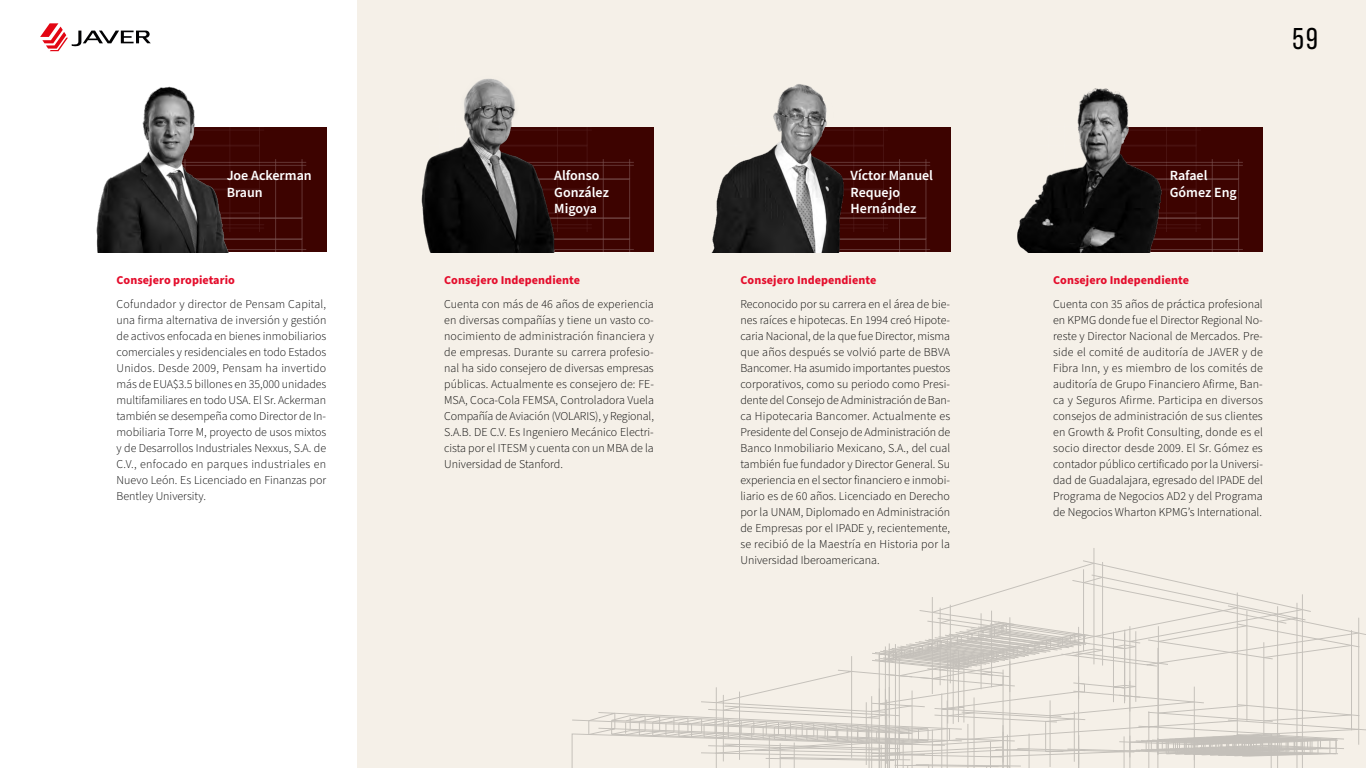
<style>
.page{position:relative;width:1366px;height:768px;background:#fff}
.page>*{position:absolute;margin:0;border:0;box-sizing:border-box;transform-origin:0 0}
.t1{font:30px "Bebas Neue Pro";color:#000}
.t2{font:600 14px/16.4px "Source Sans Pro";color:#fff}
.t3{font:300 12px/16px "Source Sans Pro";color:#000;text-align:justify}
.t4{font:700 12px "Source Sans Pro";letter-spacing:.005em;color:#e40d2c}
</style>
<div class="page">
<div style="left:357px;top:0;width:1009px;height:768px;background:#f5f0e8"></div>
<hr style="left:1094px;top:548px;width:1px;height:116px;background:#000">
<svg style="left:572px;top:561px;width:794px;height:207px"></svg>
<div style="left:162px;top:127px;width:164px;height:125px;background:#3d0300"></div>
<div style="left:490px;top:127px;width:164px;height:125px;background:#3d0300"></div>
<div style="left:786px;top:127px;width:164px;height:125px;background:#3d0300"></div>
<div style="left:1099px;top:127px;width:164px;height:125px;background:#3d0300"></div>
<hr style="left:105px;top:224px;width:159px;height:1px;background:#fff">
<hr style="left:105px;top:130px;width:159px;height:1px;background:#fff">
<hr style="left:101px;top:145px;width:159px;height:1px;background:#fff">
<hr style="left:101px;top:189px;width:159px;height:1px;background:#fff">
<hr style="left:100px;top:146px;width:160px;height:1px;background:#fff">
<hr style="left:100px;top:190px;width:160px;height:1px;background:#fff">
<hr style="left:100px;top:213px;width:160px;height:1px;background:#fff">
<hr style="left:105px;top:228px;width:159px;height:1px;background:#fff">
<hr style="left:259px;top:123px;width:1px;height:109px;background:#fff">
<hr style="left:432px;top:126px;width:160px;height:1px;background:#fff">
<hr style="left:432px;top:224px;width:160px;height:1px;background:#fff">
<hr style="left:432px;top:130px;width:160px;height:1px;background:#fff">
<hr style="left:428px;top:145px;width:160px;height:1px;background:#fff">
<hr style="left:428px;top:189px;width:160px;height:1px;background:#fff">
<hr style="left:428px;top:146px;width:159px;height:1px;background:#fff">
<hr style="left:428px;top:190px;width:159px;height:1px;background:#fff">
<hr style="left:428px;top:213px;width:159px;height:1px;background:#fff">
<hr style="left:432px;top:228px;width:160px;height:1px;background:#fff">
<hr style="left:587px;top:123px;width:1px;height:109px;background:#fff">
<hr style="left:729px;top:126px;width:159px;height:1px;background:#fff">
<hr style="left:729px;top:224px;width:159px;height:1px;background:#fff">
<hr style="left:729px;top:130px;width:159px;height:1px;background:#fff">
<hr style="left:724px;top:145px;width:160px;height:1px;background:#fff">
<hr style="left:724px;top:189px;width:160px;height:1px;background:#fff">
<hr style="left:724px;top:146px;width:159px;height:1px;background:#fff">
<hr style="left:724px;top:190px;width:159px;height:1px;background:#fff">
<hr style="left:724px;top:213px;width:159px;height:1px;background:#fff">
<hr style="left:729px;top:228px;width:159px;height:1px;background:#fff">
<hr style="left:883px;top:123px;width:1px;height:109px;background:#fff">
<hr style="left:1041px;top:126px;width:160px;height:1px;background:#fff">
<hr style="left:1041px;top:224px;width:160px;height:1px;background:#fff">
<hr style="left:1041px;top:130px;width:160px;height:1px;background:#fff">
<hr style="left:1037px;top:145px;width:160px;height:1px;background:#fff">
<hr style="left:1037px;top:189px;width:160px;height:1px;background:#fff">
<hr style="left:1037px;top:146px;width:159px;height:1px;background:#fff">
<hr style="left:1037px;top:190px;width:159px;height:1px;background:#fff">
<hr style="left:1037px;top:213px;width:159px;height:1px;background:#fff">
<hr style="left:1041px;top:228px;width:160px;height:1px;background:#fff">
<hr style="left:1196px;top:123px;width:1px;height:109px;background:#fff">
<hr style="left:164px;top:162px;width:142px;height:1px;background:#fff">
<hr style="left:164px;top:249px;width:142px;height:1px;background:#fff">
<hr style="left:164px;top:165px;width:142px;height:1px;background:#fff">
<hr style="left:160px;top:179px;width:142px;height:1px;background:#fff">
<hr style="left:160px;top:218px;width:142px;height:1px;background:#fff">
<hr style="left:160px;top:239px;width:142px;height:1px;background:#fff">
<hr style="left:302px;top:159px;width:1px;height:97px;background:#fff">
<hr style="left:275px;top:159px;width:1px;height:97px;background:#fff">
<hr style="left:492px;top:162px;width:142px;height:1px;background:#fff">
<hr style="left:492px;top:249px;width:142px;height:1px;background:#fff">
<hr style="left:492px;top:165px;width:142px;height:1px;background:#fff">
<hr style="left:488px;top:179px;width:142px;height:1px;background:#fff">
<hr style="left:488px;top:218px;width:142px;height:1px;background:#fff">
<hr style="left:488px;top:239px;width:142px;height:1px;background:#fff">
<hr style="left:492px;top:252px;width:142px;height:1px;background:#fff">
<hr style="left:498px;top:159px;width:1px;height:97px;background:#fff">
<hr style="left:629px;top:159px;width:1px;height:97px;background:#fff">
<hr style="left:512px;top:159px;width:1px;height:97px;background:#fff">
<hr style="left:603px;top:159px;width:1px;height:97px;background:#fff">
<hr style="left:788px;top:162px;width:142px;height:1px;background:#fff">
<hr style="left:788px;top:249px;width:142px;height:1px;background:#fff">
<hr style="left:788px;top:165px;width:142px;height:1px;background:#fff">
<hr style="left:784px;top:179px;width:142px;height:1px;background:#fff">
<hr style="left:784px;top:218px;width:142px;height:1px;background:#fff">
<hr style="left:784px;top:239px;width:142px;height:1px;background:#fff">
<hr style="left:788px;top:252px;width:142px;height:1px;background:#fff">
<hr style="left:794px;top:159px;width:1px;height:97px;background:#fff">
<hr style="left:926px;top:159px;width:1px;height:97px;background:#fff">
<hr style="left:808px;top:159px;width:1px;height:97px;background:#fff">
<hr style="left:899px;top:159px;width:1px;height:97px;background:#fff">
<hr style="left:1101px;top:162px;width:142px;height:1px;background:#fff">
<hr style="left:1101px;top:249px;width:142px;height:1px;background:#fff">
<hr style="left:1101px;top:165px;width:142px;height:1px;background:#fff">
<hr style="left:1097px;top:179px;width:142px;height:1px;background:#fff">
<hr style="left:1097px;top:218px;width:142px;height:1px;background:#fff">
<hr style="left:1097px;top:239px;width:142px;height:1px;background:#fff">
<hr style="left:1101px;top:252px;width:142px;height:1px;background:#fff">
<hr style="left:1107px;top:159px;width:1px;height:97px;background:#fff">
<hr style="left:1238px;top:159px;width:1px;height:97px;background:#fff">
<hr style="left:1121px;top:159px;width:1px;height:97px;background:#fff">
<hr style="left:1212px;top:159px;width:1px;height:97px;background:#fff">
<img style="left:96px;top:86px;width:149px;height:166px">
<img style="left:712px;top:84px;width:152px;height:168px">
<img style="left:421px;top:78px;width:147px;height:174px">
<img style="left:1017px;top:88px;width:163px;height:164px">
<svg style="left:40px;top:23px;width:111px;height:28px"></svg>
<h1 class="t1" style="left:1292px;top:22px;width:27px">59</h1>
<p class="t2" style="left:227px;top:168px;width:87px">Joe Ackerman<br>Braun</p>
<p class="t2" style="left:554px;top:168px;width:56px">Alfonso<br>González<br>Migoya</p>
<p class="t2" style="left:851px;top:168px;width:84px">Víctor Manuel<br>Requejo<br>Hernández</p>
<p class="t2" style="left:1170px;top:168px;width:69px">Rafael<br>Gómez Eng</p>
<p class="t4" style="left:117px;top:272px;width:120px">Consejero propietario</p>
<p class="t4" style="left:444px;top:272px;width:137px">Consejero Independiente</p>
<p class="t4" style="left:740px;top:272px;width:137px">Consejero Independiente</p>
<p class="t4" style="left:1053px;top:272px;width:137px">Consejero Independiente</p>
<p class="t3" style="left:117px;top:296px;width:211px">Cofundador y director de Pensam Capital, una firma alternativa de inversión y gestión de activos enfocada en bienes inmobiliarios comerciales y residenciales en todo Estados Unidos. Desde 2009, Pensam ha invertido más de EUA$3.5 billones en 35,000 unidades multifamiliares en todo USA. El Sr. Ackerman también se desempeña como Director de In&shy;mobiliaria Torre M, proyecto de usos mixtos y de Desarrollos Industriales Nexxus, S.A. de C.V., enfocado en parques industriales en Nuevo León. Es Licenciado en Finanzas por Bentley University.</p>
<p class="t3" style="left:444px;top:296px;width:211px">Cuenta con más de 46 años de experiencia en diversas compañías y tiene un vasto co&shy;nocimiento de administración financiera y de empresas. Durante su carrera profesio&shy;nal ha sido consejero de diversas empresas públicas. Actualmente es consejero de: FE-MSA, Coca-Cola FEMSA, Controladora Vuela Compañía de Aviación (VOLARIS), y Regional, S.A.B. DE C.V. Es Ingeniero Mecánico Electri&shy;cista por el ITESM y cuenta con un MBA de la Universidad de Stanford.</p>
<p class="t3" style="left:740px;top:296px;width:211px">Reconocido por su carrera en el área de bie&shy;nes raíces e hipotecas. En 1994 creó Hipote&shy;caria Nacional, de la que fue Director, misma que años después se volvió parte de BBVA Bancomer. Ha asumido importantes puestos corporativos, como su periodo como Presi&shy;dente del Consejo de Administración de Ban&shy;ca Hipotecaria Bancomer. Actualmente es Presidente del Consejo de Administración de Banco Inmobiliario Mexicano, S.A., del cual también fue fundador y Director General. Su experiencia en el sector financiero e inmobi&shy;liario es de 60 años. Licenciado en Derecho por la UNAM, Diplomado en Administración de Empresas por el IPADE y, recientemente, se recibió de la Maestría en Historia por la Universidad Iberoamericana.</p>
<p class="t3" style="left:1053px;top:296px;width:211px">Cuenta con 35 años de práctica profesional en KPMG donde fue el Director Regional No&shy;reste y Director Nacional de Mercados. Pre&shy;side el comité de auditoría de JAVER y de Fibra Inn, y es miembro de los comités de auditoría de Grupo Financiero Afirme, Ban&shy;ca y Seguros Afirme. Participa en diversos consejos de administración de sus clientes en Growth &amp; Profit Consulting, donde es el socio director desde 2009. El Sr. Gómez es contador público certificado por la Universi&shy;dad de Guadalajara, egresado del IPADE del Programa de Negocios AD2 y del Programa de Negocios Wharton KPMG’s International.</p>
</div>
